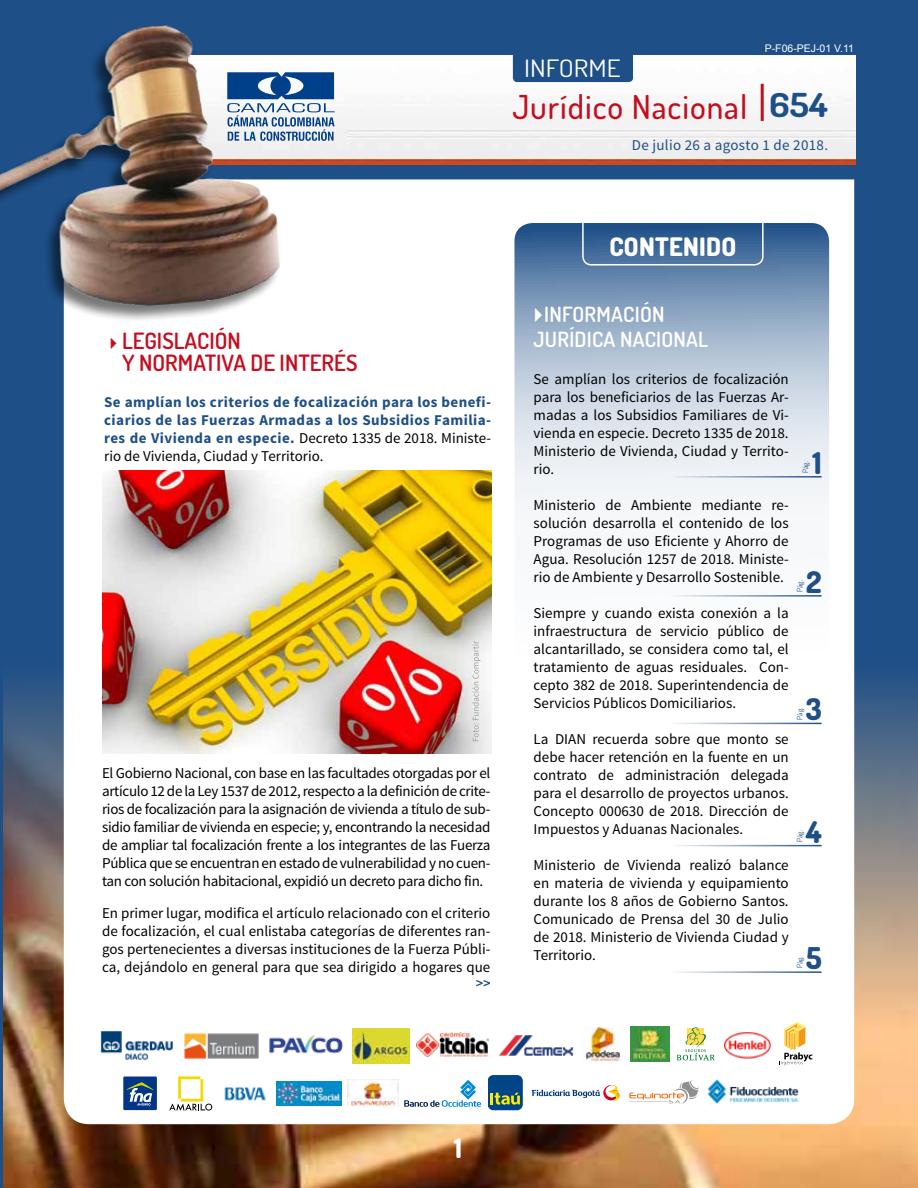
<style>
.page{position:relative;width:918px;height:1188px;background:#1e4f87}
.page>*{position:absolute;margin:0;border:0;box-sizing:border-box;transform-origin:0 0}
.t1{font:500 33px "Dosis";letter-spacing:.03em;color:#c50e1f}
.t2{font:800 30px "Dosis";color:#1e4f87}
.t3{font:800 27px "Dosis";color:#fff}
.t4{font:800 25.5px "Dosis";letter-spacing:.01em;color:#fff}
.t5{font:24px "Dosis";color:#fff;scale:1.14 1}
.t6{font:600 22.5px/22.5px "Dosis";color:#c50e1f}
.t7{font:600 21px/25.5px "Dosis";letter-spacing:.01em;color:#fff}
.t8{font:15px/18px "Source Sans Pro";color:#000;text-align:justify}
.t9{font:700 15px/18px "Source Sans Pro";letter-spacing:.03em;color:#1e4f87;text-align:justify}
.t10{font:15px "Source Sans Pro";letter-spacing:.02em;color:#1e4f87}
.t11{font:10.5px "Arial";color:#fff}
.t12{font:7.5px "Dosis";letter-spacing:-.005em;color:#1e4f87}
.s1{font-weight:700;color:#1e4f87}
.s2{font-weight:400;color:#000}
</style>
<div class="page">
<img style="left:4px;top:665px;width:914px;height:523px">
<div style="left:64px;top:179px;width:790px;height:945px;background:#fff"></div>
<img style="left:282px;top:55px;width:574px;height:109px">
<div style="left:513px;top:37px;width:120px;height:45px;background:#1e4f87;border-radius:4px"></div>
<hr style="left:761px;top:84px;width:3px;height:37px;background:#c50e1f">
<svg style="left:280px;top:72px;width:55px;height:69px;background:#7999be"></svg>
<svg style="left:514px;top:223px;width:315px;height:766px;background:#dee5ed"></svg>
<div style="left:582px;top:208px;width:182px;height:58px;border:2px solid #fff;border-radius:9px"></div>
<svg style="left:476px;top:980px;width:14px;height:6px"></svg>
<hr style="left:574px;top:476px;width:248px;height:2px;background:#1e4f87">
<hr style="left:574px;top:595px;width:248px;height:2px;background:#1e4f87">
<hr style="left:574px;top:723px;width:248px;height:1px;background:#1e4f87">
<hr style="left:574px;top:971px;width:248px;height:2px;background:#1e4f87">
<hr style="left:574px;top:845px;width:248px;height:1px;background:#1e4f87">
<div style="left:0;top:26px;width:280px;height:297px;background:#000;opacity:.32"></div>
<img style="left:268px;top:1036px;width:75px;height:19px">
<div style="left:168px;top:1075px;width:46px;height:37px;background:#fff"></div>
<svg style="left:169px;top:1076px;width:43px;height:35px"></svg>
<img style="left:497px;top:1033px;width:77px;height:24px">
<img style="left:353px;top:1028px;width:56px;height:36px">
<img style="left:417px;top:1033px;width:71px;height:24px">
<img style="left:220px;top:1081px;width:50px;height:24px">
<img style="left:276px;top:1081px;width:65px;height:24px">
<img style="left:347px;top:1080px;width:51px;height:27px">
<img style="left:101px;top:1031px;width:73px;height:29px">
<svg style="left:532px;top:1085px;width:91px;height:17px;background:#dedadb"></svg>
<img style="left:584px;top:1027px;width:39px;height:35px">
<div style="left:123px;top:1077px;width:34px;height:33px;background:#003685"></div>
<svg style="left:127px;top:1082px;width:26px;height:24px"></svg>
<img style="left:630px;top:1026px;width:39px;height:35px">
<svg style="left:405px;top:1080px;width:76px;height:27px;background:#d2e5f0"></svg>
<img style="left:184px;top:1033px;width:76px;height:26px">
<div style="left:488px;top:1075px;width:35px;height:35px;background:#004588;border-radius:6px"></div>
<svg style="left:491px;top:1093px;width:29px;height:12px"></svg>
<svg style="left:677px;top:1027px;width:38px;height:33px"></svg>
<svg style="left:630px;top:1080px;width:69px;height:24px;background:#efe6df"></svg>
<img style="left:706px;top:1079px;width:95px;height:26px">
<img style="left:725px;top:1032px;width:45px;height:27px">
<svg style="left:780px;top:1022px;width:32px;height:43px"></svg>
<img style="left:102px;top:470px;width:389px;height:283px">
<svg style="left:472px;top:641px;width:8px;height:100px"></svg>
<svg style="left:535px;top:307px;width:7px;height:15px"></svg>
<h3 class="t5" style="left:524px;top:53px;width:86px">INFORME</h3>
<p class="t11" style="left:765px;top:42px;width:91px">P-F06-PEJ-01 V.11</p>
<h1 class="t1" style="left:512px;top:85px;width:317px">Jurídico Nacional <span class="s1">654</span></h1>
<p class="t10" style="left:632px;top:136px;width:198px">De julio 26 a agosto 1 de 2018.</p>
<h3 class="t6" style="left:122px;top:329px;width:237px;text-indent:-18px">✔LEGISLACIÓN<br>Y NORMATIVA DE INTERÉS</h3>
<p class="t9" style="left:104px;top:394px;width:388px">Se amplían los criterios de focalización para los benefi&shy;ciarios de las Fuerzas Armadas a los Subsidios Familia&shy;res de Vivienda en especie. <span class="s2">Decreto 1335 de 2018. Ministe&shy;rio de Vivienda, Ciudad y Territorio.</span></p>
<p class="t8" style="left:102px;top:765px;width:390px">El Gobierno Nacional, con base en las facultades otorgadas por el artículo 12 de la Ley 1537 de 2012, respecto a la definición de crite&shy;rios de focalización para la asignación de vivienda a título de sub&shy;sidio familiar de vivienda en especie; y, encontrando la necesidad de ampliar tal focalización frente a los integrantes de las Fuerza Pública que se encuentran en estado de vulnerabilidad y no cuen&shy;tan con solución habitacional, expidió un decreto para dicho fin.</p>
<p class="t8" style="left:102px;top:904px;width:390px">En primer lugar, modifica el artículo relacionado con el criterio de focalización, el cual enlistaba categorías de diferentes ran&shy;gos pertenecientes a diversas instituciones de la Fuerza Públi&shy;ca, dejándolo en general para que sea dirigido a hogares que</p>
<h3 class="t4" style="left:609px;top:230px;width:129px">CONTENIDO</h3>
<h3 class="t7" style="left:534px;top:301px;width:132px;text-indent:11px">INFORMACIÓN<br>JURÍDICA NACIONA</h3>
<h3 class="t7" style="left:698px;top:326px;width:12px">L</h3>
<p class="t8" style="left:534px;top:370px;width:257px">Se amplían los criterios de focalización para los beneficiarios de las Fuerzas Ar&shy;madas a los Subsidios Familiares de Vi&shy;vienda en especie. Decreto 1335 de 2018.<br>Ministerio de Vivienda, Ciudad y Territo&shy;rio.</p>
<p class="t8" style="left:534px;top:496px;width:257px">Ministerio de Ambiente mediante re&shy;solución desarrolla el contenido de los Programas de uso Eficiente y Ahorro de Agua. Resolución 1257 de 2018. Ministe&shy;rio de Ambiente y Desarrollo Sostenible.</p>
<p class="t8" style="left:534px;top:604px;width:257px">Siempre y cuando exista conexión a la infraestructura de servicio público de alcantarillado, se considera como tal, el tratamiento de aguas residuales. Con&shy;cepto 382 de 2018. Superintendencia de Servicios Públicos Domiciliarios.</p>
<p class="t8" style="left:534px;top:730px;width:257px">La DIAN recuerda sobre que monto se debe hacer retención en la fuente en un contrato de administración delegada para el desarrollo de proyectos urbanos.<br>Concepto 000630 de 2018. Dirección de Impuestos y Aduanas Nacionales.</p>
<p class="t8" style="left:534px;top:856px;width:257px">Ministerio de Vivienda realizó balance en materia de vivienda y equipamiento durante los 8 años de Gobierno Santos.<br>Comunicado de Prensa del 30 de Julio de 2018. Ministerio de Vivienda Ciudad y Territorio.</p>
<h2 class="t2" style="left:812px;top:444px;width:11px">1</h2>
<p class="t12" style="left:800px;top:473px;width:13px;rotate:-90deg">Pág.</p>
<h2 class="t2" style="left:806px;top:563px;width:17px">2</h2>
<p class="t12" style="left:795px;top:592px;width:13px;rotate:-90deg">Pág.</p>
<h2 class="t2" style="left:806px;top:690px;width:18px">3</h2>
<p class="t12" style="left:795px;top:720px;width:13px;rotate:-90deg">Pág.</p>
<h2 class="t2" style="left:806px;top:812px;width:17px">4</h2>
<p class="t12" style="left:795px;top:842px;width:13px;rotate:-90deg">Pág.</p>
<h2 class="t2" style="left:806px;top:939px;width:17px">5</h2>
<p class="t12" style="left:795px;top:968px;width:13px;rotate:-90deg">Pág.</p>
<h3 class="t3" style="left:454px;top:1131px;width:10px">1</h3>
</div>
